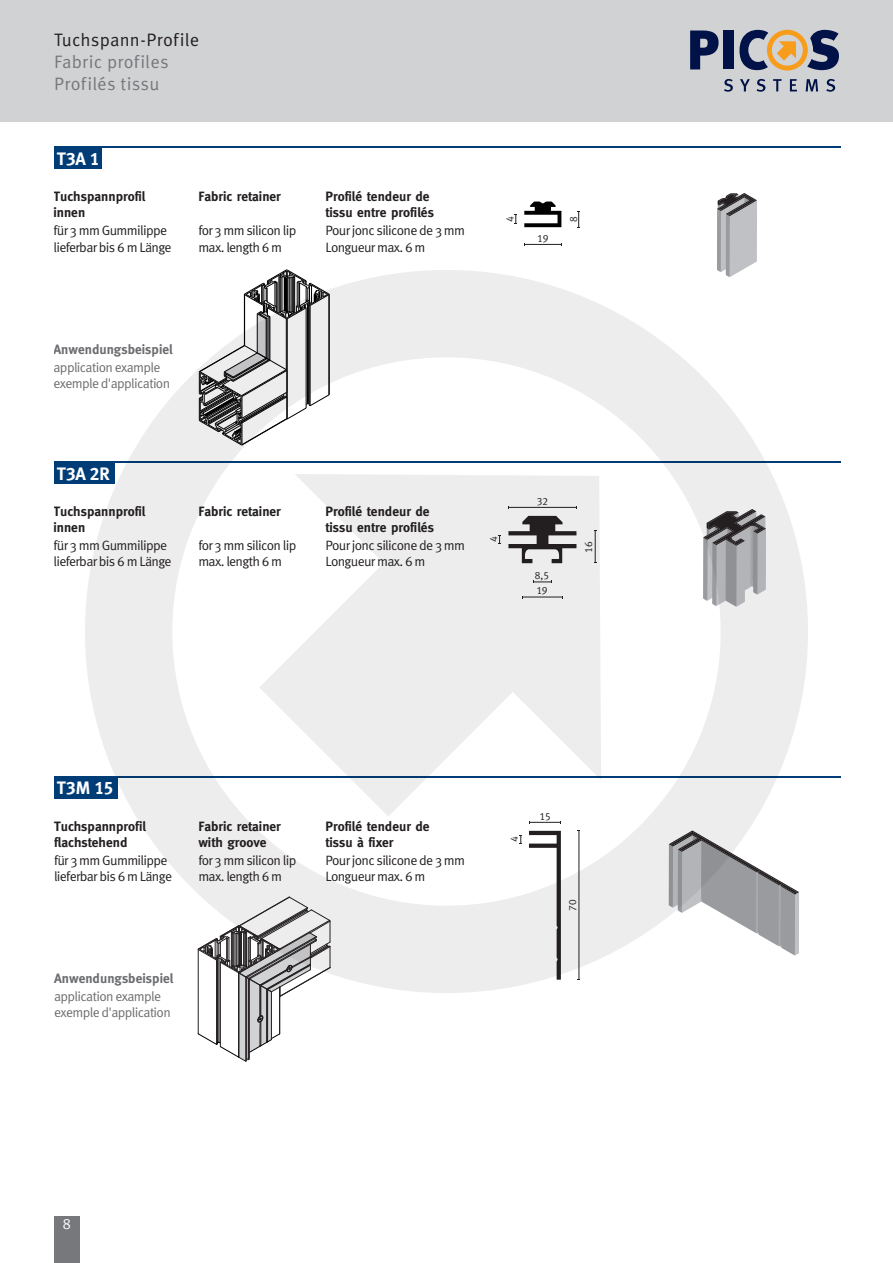
<style>
.page{position:relative;width:893px;height:1263px;background:#fff}
.page>*{position:absolute;margin:0;border:0;box-sizing:border-box;transform-origin:0 0}
.t1{font:18px/21.6px "Meta Pro";letter-spacing:.01em;color:#76787b}
.t2{font:18px "Meta Pro";letter-spacing:.01em;color:#231f20}
.t3{font:18px "Meta Plus Bold Caps";letter-spacing:-.01em;color:#fff}
.t4{font:15px "Meta";color:#fff}
.t5{font:13.5px/16.2px "Meta Pro";letter-spacing:-.05em;color:#231f20}
.t6{font:700 13.5px/16.2px "Meta";color:#231f20}
.t7{font:13.5px/16.2px "Meta Pro";letter-spacing:-.05em;color:#6c6d70}
.t8{font:700 13.5px "Meta";color:#6c6d70}
.t9{font:10.5px/15.1px "Meta Caps";color:#231f20}
</style>
<div class="page">
<div style="left:54px;top:1216px;width:26px;height:47px;background:#76787b"></div>
<div style="left:0;top:0;width:893px;height:121px;background:#d1d2d4"></div>
<svg style="left:690px;top:31px;width:29px;height:38px"></svg>
<div style="left:723px;top:31px;width:10px;height:38px;background:#001247"></div>
<svg style="left:724px;top:79px;width:9px;height:13px"></svg>
<svg style="left:740px;top:79px;width:10px;height:12px"></svg>
<svg style="left:757px;top:79px;width:8px;height:13px"></svg>
<svg style="left:773px;top:79px;width:9px;height:12px"></svg>
<svg style="left:790px;top:79px;width:7px;height:12px"></svg>
<svg style="left:806px;top:79px;width:12px;height:12px"></svg>
<svg style="left:826px;top:79px;width:9px;height:13px"></svg>
<svg style="left:739px;top:30px;width:100px;height:41px"></svg>
<hr style="left:54px;top:461px;width:787px;height:2px;background:#003d76">
<div style="left:54px;top:462px;width:60px;height:22px;background:#003d76"></div>
<hr style="left:54px;top:776px;width:787px;height:1px;background:#003d76">
<div style="left:54px;top:777px;width:63px;height:21px;background:#003d76"></div>
<svg style="left:198px;top:993px;width:89px;height:69px"></svg>
<hr style="left:54px;top:147px;width:787px;height:1px;background:#003d76">
<div style="left:54px;top:147px;width:48px;height:22px;background:#003d76"></div>
<svg style="left:524px;top:202px;width:37px;height:25px"></svg>
<svg style="left:515px;top:215px;width:2px;height:9px"></svg>
<hr style="left:524px;top:244px;width:37px;height:1px;background:#231f20">
<svg style="left:577px;top:211px;width:3px;height:17px"></svg>
<svg style="left:717px;top:193px;width:40px;height:77px;background:#abacae"></svg>
<svg style="left:85px;top:270px;width:723px;height:723px"></svg>
<svg style="left:259px;top:474px;width:342px;height:342px;fill:#ededed"></svg>
<h1 class="t2" style="left:54px;top:29px;width:147px">Tuchspann-Profile</h1>
<h1 class="t1" style="left:54px;top:51px;width:116px">Fabric profiles<br>Profilés tissu</h1>
<h1 class="t3" style="left:57px;top:148px;width:44px">T3A 1</h1>
<p class="t6" style="left:54px;top:188px;width:94px">Tuchspannprofil innen</p>
<p class="t5" style="left:54px;top:223px;width:120px">für 3 mm Gummilippe lieferbar bis 6 m Länge</p>
<p class="t6" style="left:198px;top:188px;width:84px">Fabric retainer</p>
<p class="t5" style="left:198px;top:223px;width:100px">for 3 mm silicon lip max. length 6 m</p>
<p class="t6" style="left:325px;top:188px;width:110px">Profilé tendeur de tissu entre profilés</p>
<p class="t5" style="left:325px;top:223px;width:141px">Pour jonc silicone de 3 mm<br>Longueur max. 6 m</p>
<p class="t9" style="left:537px;top:231px;width:13px">19</p>
<p class="t9" style="left:502px;top:222px;width:7px;rotate:-90deg">4</p>
<p class="t9" style="left:566px;top:222px;width:7px;rotate:-90deg">8</p>
<p class="t8" style="left:54px;top:341px;width:121px">Anwendungsbeispiel</p>
<p class="t7" style="left:54px;top:359px;width:118px">application example exemple d'application</p>
<h1 class="t3" style="left:57px;top:463px;width:55px">T3A 2R</h1>
<p class="t6" style="left:54px;top:503px;width:94px">Tuchspannprofil innen</p>
<p class="t5" style="left:54px;top:538px;width:120px">für 3 mm Gummilippe lieferbar bis 6 m Länge</p>
<p class="t6" style="left:198px;top:503px;width:84px">Fabric retainer</p>
<p class="t5" style="left:198px;top:538px;width:100px">for 3 mm silicon lip max. length 6 m</p>
<p class="t6" style="left:325px;top:503px;width:110px">Profilé tendeur de tissu entre profilés</p>
<p class="t5" style="left:325px;top:538px;width:141px">Pour jonc silicone de 3 mm<br>Longueur max. 6 m</p>
<p class="t9" style="left:486px;top:542px;width:7px;rotate:-90deg">4</p>
<p class="t9" style="left:537px;top:493px;width:13px">32</p>
<p class="t9" style="left:535px;top:567px;width:16px">8,5<br>19</p>
<p class="t9" style="left:581px;top:553px;width:13px;rotate:-90deg">16</p>
<h1 class="t3" style="left:57px;top:778px;width:58px">T3M 15</h1>
<p class="t6" style="left:54px;top:818px;width:94px">Tuchspannprofil flachstehend</p>
<p class="t5" style="left:54px;top:852px;width:120px">für 3 mm Gummilippe lieferbar bis 6 m Länge</p>
<p class="t6" style="left:198px;top:818px;width:84px">Fabric retainer with groove</p>
<p class="t5" style="left:198px;top:852px;width:100px">for 3 mm silicon lip max. length 6 m</p>
<p class="t6" style="left:325px;top:818px;width:106px">Profilé tendeur de tissu à fixer</p>
<p class="t5" style="left:325px;top:852px;width:141px">Pour jonc silicone de 3 mm<br>Longueur max. 6 m</p>
<p class="t8" style="left:54px;top:970px;width:121px">Anwendungsbeispiel</p>
<p class="t7" style="left:54px;top:989px;width:118px">application example exemple d'application</p>
<p class="t9" style="left:506px;top:842px;width:7px;rotate:-90deg">4</p>
<p class="t9" style="left:540px;top:808px;width:13px">15</p>
<p class="t9" style="left:565px;top:911px;width:13px;rotate:-90deg">70</p>
<p class="t4" style="left:63px;top:1215px;width:10px">8</p>
</div>
